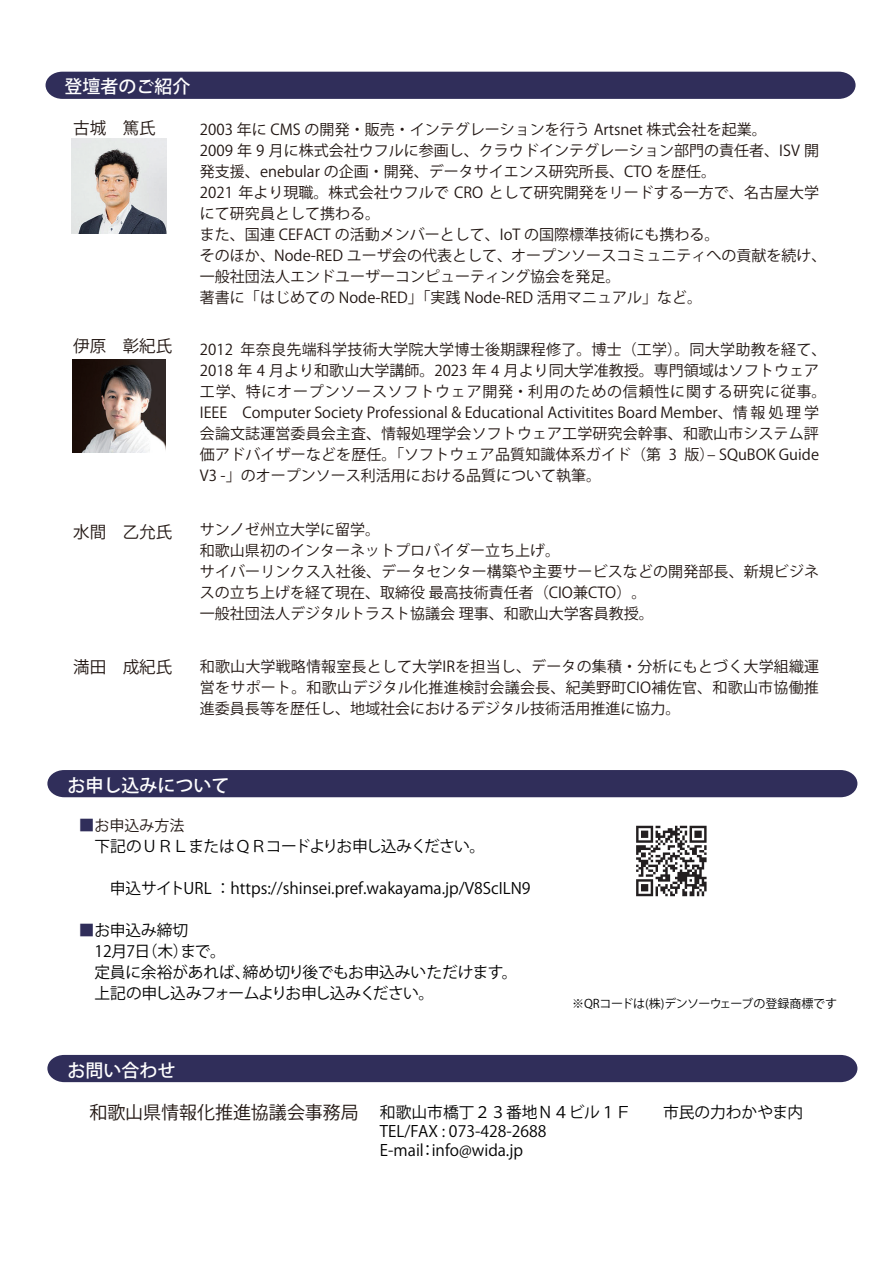
<style>
.page{position:relative;width:893px;height:1263px;background:#fff}
.page>*{position:absolute;margin:0;border:0;box-sizing:border-box;transform-origin:0 0}
.t1{font:500 18px "Koz Go Pro";color:#fff}
.t2{font:18px "Koz Go Pro";color:#221713}
.t3{font:16.5px "Koz Go Pro";color:#221713}
.t4{font:15.75px/18.9px "Koz Go Pro";color:#030303}
.t5{font:15.75px/21px "Koz Go Pro";letter-spacing:-.02em;color:#030303}
.t6{font:15.75px "Koz Go Pro";letter-spacing:-.035em;color:#030303}
.t7{font:15px/21px "Koz Go Pro";color:#221713}
.t8{font:12px "Koz Go Pro";letter-spacing:-.03em;color:#030303}
.s1{font-size:15.75px;color:#302e5a}
.s2{color:#302e5a}
</style>
<div class="page">
<img style="left:72px;top:359px;width:94px;height:94px">
<img style="left:72px;top:139px;width:94px;height:94px">
<div style="left:46px;top:72px;width:810px;height:27px;background:#302e5a"></div>
<div style="left:47px;top:770px;width:810px;height:27px;background:#302e5a"></div>
<div style="left:47px;top:1055px;width:810px;height:27px;background:#302e5a"></div>
<svg style="left:636px;top:826px;width:71px;height:70px"></svg>
<p class="t1" style="left:64px;top:75px;width:128px">登壇者のご紹介</p>
<p class="t3" style="left:73px;top:117px;width:84px">古城　篤氏</p>
<p class="t3" style="left:73px;top:335px;width:101px">伊原　彰紀氏</p>
<p class="t7" style="left:200px;top:120px;width:628px">2003 年に CMS の開発・販売・インテグレーションを行う Artsnet 株式会社を起業。<br>2009 年 9 月に株式会社ウフルに参画し、クラウドインテグレーション部門の責任者、ISV 開発支援、enebular の企画・開発、データサイエンス研究所長、CTO を歴任。<br>2021 年より現職。株式会社ウフルで CRO として研究開発をリードする一方で、名古屋大学にて研究員として携わる。<br>また、国連 CEFACT の活動メンバーとして、IoT の国際標準技術にも携わる。<br>そのほか、Node-RED ユーザ会の代表として、オープンソースコミュニティへの貢献を続け、一般社団法人エンドユーザーコンピューティング協会を発足。<br>著書に「はじめての Node-RED」「実践 Node-RED 活用マニュアル」など。</p>
<p class="t7" style="left:200px;top:339px;width:628px">2012 年奈良先端科学技術大学院大学博士後期課程修了。博士（工学）。同大学助教を経て、2018 年 4 月より和歌山大学講師。2023 年 4 月より同大学准教授。専門領域はソフトウェア工学、特にオープンソースソフトウェア開発・利用のための信頼性に関する研究に従事。IEEE　Computer Society Professional &amp; Educational Activitites Board Member、情報処理学会論文誌運営委員会主査、情報処理学会ソフトウェア工学研究会幹事、和歌山市システム評価アドバイザーなどを歴任。「ソフトウェア品質知識体系ガイド（第 3 版）‒ SQuBOK Guide V3 -」のオープンソース利活用における品質について執筆。</p>
<p class="t3" style="left:73px;top:521px;width:101px">水間　乙允氏</p>
<p class="t3" style="left:73px;top:657px;width:101px">満田　成紀氏</p>
<p class="t7" style="left:200px;top:519px;width:621px">サンノゼ州立大学に留学。<br>和歌山県初のインターネットプロバイダー立ち上げ。<br>サイバーリンクス入社後、データセンター構築や主要サービスなどの開発部長、新規ビジネスの立ち上げを経て現在、取締役 最高技術責任者（CIO兼CTO）。<br>一般社団法人デジタルトラスト協議会 理事、和歌山大学客員教授。</p>
<p class="t7" style="left:200px;top:656px;width:621px;text-align:justify">和歌山大学戦略情報室長として大学IRを担当し、データの集積・分析にもとづく大学組織運営をサポート。和歌山デジタル化推進検討会議会長、紀美野町CIO補佐官、和歌山市協働推進委員長等を歴任し、地域社会におけるデジタル技術活用推進に協力。</p>
<p class="t1" style="left:68px;top:773px;width:164px">お申し込みについて</p>
<p class="t7" style="left:79px;top:815px;width:107px"><span class="s1">■</span>お申込み方法</p>
<p class="t6" style="left:79px;top:836px;width:408px">　下記のＵＲＬまたはＱＲコードよりお申し込みください。</p>
<p class="t4" style="left:79px;top:879px;width:453px">　　申込サイトURL ： https://shinsei.pref.wakayama.jp/V8ScILN9</p>
<p class="t5" style="left:79px;top:920px;width:440px"><span class="s2">■</span>お申込み締切<br>　12月7日（木）まで。<br>　定員に余裕があれば、締め切り後でもお申込みいただけます。　上記の申し込みフォームよりお申し込みください。</p>
<p class="t8" style="left:572px;top:996px;width:266px">※QRコードは(株)デンソーウェーブの登録商標です</p>
<p class="t1" style="left:68px;top:1058px;width:110px">お問い合わせ</p>
<p class="t2" style="left:90px;top:1100px;width:271px">和歌山県情報化推進協議会事務局</p>
<p class="t4" style="left:380px;top:1103px;width:425px">和歌山市橋丁２３番地Ｎ４ビル１Ｆ　　市民の力わかやま内<br>TEL/FAX : 073-428-2688<br>E-mail：info@wida.jp</p>
</div>
